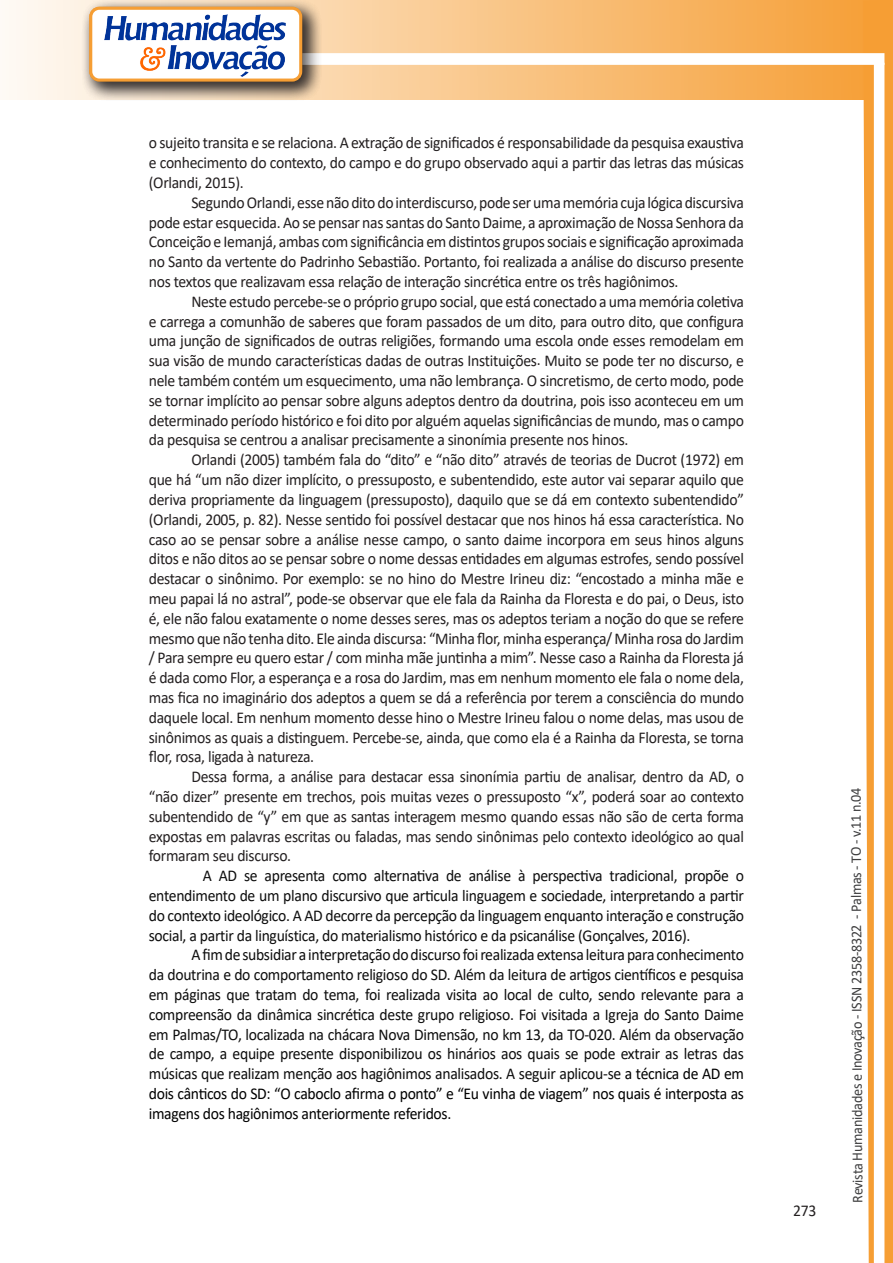
<style>
.page{position:relative;width:893px;height:1263px;background:#fff}
.page>*{position:absolute;margin:0;border:0;box-sizing:border-box;transform-origin:0 0}
.texto{font:16.5px/19.8px "Calibri";letter-spacing:-.02em;color:#231f20;text-align:justify;scale:.95 1}
.texto-2{font:16.5px/19.8px "Calibri";letter-spacing:-.02em;color:#0d0d0d;text-align:justify;scale:.95 1}
.t1{font:15px "Calibri";letter-spacing:-.025em;color:#3e3e3f;scale:.95 1}
.s1{color:#000}
</style>
<div class="page">
<svg style="left:5px;top:0;width:858px;height:100px;background:#f9c484"></svg>
<div style="left:302px;top:53px;width:582px;height:12px;background:#fff;border:2px solid #fff"></div>
<svg style="left:863px;top:0;width:30px;height:1263px"></svg>
<div style="left:81px;top:0;width:241px;height:102px;background:#231f20;opacity:.75"></div>
<div style="left:91px;top:8px;width:210px;height:72px;background:#fff;border-radius:9px"></div>
<img style="left:104px;top:14px;width:181px;height:62px">
<div style="left:89px;top:7px;width:213px;height:75px;border:3px solid #f69e34;border-radius:9px"></div>
<p class="texto" style="left:149px;top:133px;width:628px">o sujeito transita e se relaciona. A extração de significados é responsabilidade da pesquisa exaustiva e conhecimento do contexto, do campo e do grupo observado aqui a partir das letras das músicas (Orlandi, 2015).</p>
<p class="texto" style="left:149px;top:192px;width:628px;text-indent:43px">Segundo Orlandi, esse não dito do interdiscurso, pode ser uma memória cuja lógica discursiva pode estar esquecida. Ao se pensar nas santas do Santo Daime, a aproximação de Nossa Senhora da Conceição e Iemanjá, ambas com significância em distintos grupos sociais e significação aproximada no Santo da vertente do Padrinho Sebastião. Portanto, foi realizada a análise do discurso presente nos textos que realizavam essa relação de interação sincrética entre os três hagiônimos.</p>
<p class="texto" style="left:149px;top:291px;width:628px;text-indent:43px">Neste estudo percebe-se o próprio grupo social, que está conectado a uma memória coletiva e carrega a comunhão de saberes que foram passados de um dito, para outro dito, que configura uma junção de significados de outras religiões, formando uma escola onde esses remodelam em sua visão de mundo características dadas de outras Instituições. Muito se pode ter no discurso, e nele também contém um esquecimento, uma não lembrança. O sincretismo, de certo modo, pode se tornar implícito ao pensar sobre alguns adeptos dentro da doutrina, pois isso aconteceu em um determinado período histórico e foi dito por alguém aquelas significâncias de mundo, mas o campo da pesquisa se centrou a analisar precisamente a sinonímia presente nos hinos.</p>
<p class="texto" style="left:149px;top:449px;width:628px;text-indent:43px">Orlandi (2005) também fala do “dito” e “não dito” através de teorias de Ducrot (1972) em que há “um não dizer implícito, o pressuposto, e subentendido, este autor vai separar aquilo que deriva propriamente da linguagem (pressuposto), daquilo que se dá em contexto subentendido” (Orlandi, 2005, p. 82). Nesse sentido foi possível destacar que nos hinos há essa característica. No caso ao se pensar sobre a análise nesse campo, o santo daime incorpora em seus hinos alguns ditos e não ditos ao se pensar sobre o nome dessas entidades em algumas estrofes, sendo possível destacar o sinônimo. Por exemplo: se no hino do Mestre Irineu diz: “encostado a minha mãe e meu papai lá no astral”, pode-se observar que ele fala da Rainha da Floresta e do pai, o Deus, isto é, ele não falou exatamente o nome desses seres, mas os adeptos teriam a noção do que se refere mesmo que não tenha dito. Ele ainda discursa: “Minha flor, minha esperança/ Minha rosa do Jardim / Para sempre eu quero estar / com minha mãe juntinha a mim”. Nesse caso a Rainha da Floresta já é dada como Flor, a esperança e a rosa do Jardim, mas em nenhum momento ele fala o nome dela, mas fica no imaginário dos adeptos a quem se dá a referência por terem a consciência do mundo daquele local. Em nenhum momento desse hino o Mestre Irineu falou o nome delas, mas usou de sinônimos as quais a distinguem. Percebe-se, ainda, que como ela é a Rainha da Floresta, se torna flor, rosa, ligada à natureza.</p>
<p class="texto" style="left:149px;top:766px;width:628px;text-indent:43px">Dessa forma, a análise para destacar essa sinonímia partiu de analisar, dentro da AD, o “não dizer” presente em trechos, pois muitas vezes o pressuposto “x”, poderá soar ao contexto subentendido de “y” em que as santas interagem mesmo quando essas não são de certa forma expostas em palavras escritas ou faladas, mas sendo sinônimas pelo contexto ideológico ao qual formaram seu discurso.</p>
<p class="texto-2" style="left:149px;top:865px;width:628px;text-indent:54px">A AD se apresenta como alternativa de análise à perspectiva tradicional, propõe o entendimento de um plano discursivo que articula linguagem e sociedade, interpretando a partir do contexto ideológico. A AD decorre da percepção da linguagem enquanto interação e construção social, a partir da linguística, do materialismo histórico e da psicanálise (Gonçalves, 2016).</p>
<p class="texto-2" style="left:149px;top:944px;width:628px;text-indent:43px">A fim de subsidiar a interpretação do discurso foi realizada extensa leitura para conhecimento da doutrina e do comportamento religioso do SD. Além da leitura de artigos científicos e pesquisa em páginas que tratam do tema, foi realizada visita ao local de culto, sendo relevante para a compreensão da dinâmica sincrética deste grupo religioso. Foi visitada a Igreja do Santo Daime em Palmas/TO, localizada na chácara Nova Dimensão, no km 13, da TO-020. Além da observação de campo, a equipe presente disponibilizou os hinários aos quais se pode extrair as letras das músicas que realizam menção aos hagiônimos analisados. A seguir aplicou-se <span class="s1">a técnica de AD em dois cânticos do SD: “O caboclo afirma o ponto” e “Eu vinha de viagem” nos quais é interposta as imagens dos hagiônimos anteriormente referidos.</span></p>
<p class="texto" style="left:793px;top:1200px;width:26px">273</p>
<p class="t1" style="left:846px;top:1203px;width:439px;rotate:-90deg">Revista Humanidades e Inovação - ISSN 2358-8322 - Palmas - TO - v.11 n.04</p>
</div>
